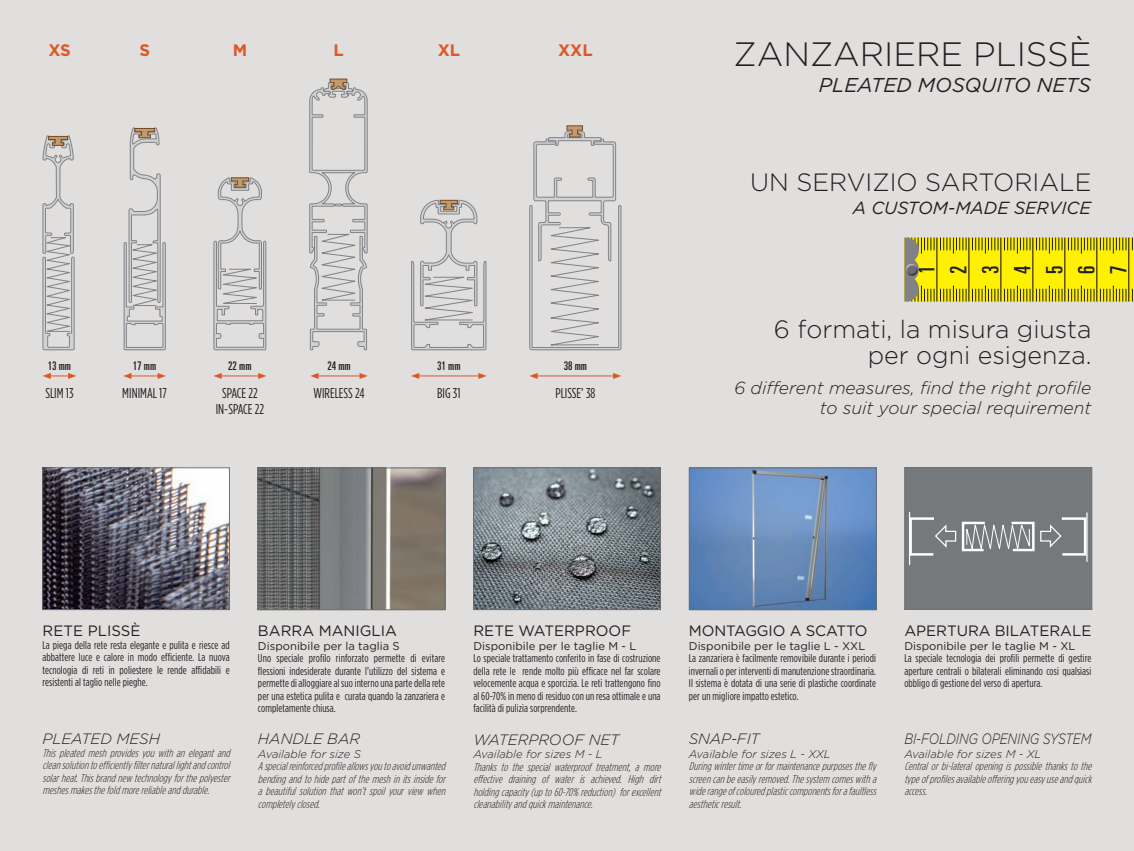
<style>
.page{position:relative;width:1134px;height:851px;background:#fff}
.page>*{position:absolute;margin:0;border:0;box-sizing:border-box;transform-origin:0 0}
.t1{font:300 33.75px "Gotham HTF";color:#231f20}
.t2{font:300 25px "Gotham HTF";color:#231f20}
.t3{font:ultra-condensed 22.5px "Univers";color:#231f20}
.t4{font:italic 20px "Gotham HTF";color:#231f20}
.t5{font:italic 300 17.5px "Gotham HTF";color:#231f20}
.t6{font:italic 17.5px "Gotham HTF";color:#231f20}
.t7{font:700 16.62px "Gotham HTF";color:#dd5827}
.t8{font:15px "Gotham HTF";color:#231f20}
.t9{font:italic 300 15px "Gotham HTF";letter-spacing:-.01em;color:#231f20}
.t10{font:italic 300 15px "Gotham HTF";letter-spacing:-.01em;color:#231f20;scale:.82 1}
.t11{font:condensed 14.25px "Gotham HTF";color:#231f20}
.t12{font:ultra-condensed 11.88px "Univers";color:#231f20}
.t13{font:condensed 11.25px/12.5px "Gotham HTF";letter-spacing:.01em;color:#231f20;text-align:justify}
.t14{font:italic 300 condensed 11.25px/12.5px "Gotham HTF";color:#231f20;text-align:justify}
.t15{font:11.25px "Gotham HTF";color:#231f20}
.t16{font:italic 300 11.25px "Gotham HTF";color:#231f20}
</style>
<div class="page">
<div style="left:0;top:0;width:1134px;height:850px;background:#e1dede"></div>
<div style="left:904px;top:467px;width:188px;height:142px;background:#76797b"></div>
<img style="left:475px;top:469px;width:183px;height:138px">
<div style="left:473px;top:467px;width:187px;height:142px;border:1px solid #6c6d70"></div>
<img style="left:45px;top:469px;width:183px;height:138px">
<div style="left:43px;top:467px;width:187px;height:142px;border:1px solid #6c6d70"></div>
<svg style="left:904px;top:237px;width:229px;height:64px;background:#d9cd0b"></svg>
<div style="left:906px;top:264px;width:11px;height:7px;background:#fff;opacity:.75"></div>
<div style="left:906px;top:266px;width:11px;height:9px;background:#231f20;opacity:.75"></div>
<hr style="left:909px;top:512px;width:1px;height:52px;background:#fff">
<hr style="left:1086px;top:512px;width:1px;height:49px;background:#fff">
<svg style="left:910px;top:516px;width:177px;height:40px"></svg>
<img style="left:691px;top:469px;width:184px;height:139px">
<div style="left:689px;top:467px;width:188px;height:143px;border:1px solid #6c6d70"></div>
<img style="left:260px;top:469px;width:183px;height:139px">
<div style="left:258px;top:467px;width:187px;height:143px;border:1px solid #6c6d70"></div>
<hr style="left:129px;top:375px;width:31px;height:1px;background:#dd5827">
<svg style="left:123px;top:373px;width:8px;height:6px"></svg>
<svg style="left:158px;top:373px;width:8px;height:6px"></svg>
<hr style="left:317px;top:375px;width:44px;height:1px;background:#dd5827">
<svg style="left:310px;top:373px;width:9px;height:6px"></svg>
<svg style="left:360px;top:373px;width:8px;height:6px"></svg>
<hr style="left:417px;top:375px;width:63px;height:1px;background:#dd5827">
<svg style="left:411px;top:373px;width:8px;height:6px"></svg>
<svg style="left:478px;top:373px;width:9px;height:6px"></svg>
<hr style="left:220px;top:375px;width:40px;height:1px;background:#dd5827">
<svg style="left:213px;top:373px;width:9px;height:6px"></svg>
<svg style="left:258px;top:373px;width:8px;height:6px"></svg>
<svg style="left:43px;top:373px;width:33px;height:6px"></svg>
<hr style="left:536px;top:375px;width:79px;height:1px;background:#dd5827">
<svg style="left:529px;top:373px;width:9px;height:6px"></svg>
<svg style="left:613px;top:373px;width:8px;height:6px"></svg>
<svg style="left:42px;top:135px;width:33px;height:215px"></svg>
<svg style="left:123px;top:127px;width:43px;height:223px"></svg>
<svg style="left:213px;top:177px;width:54px;height:173px"></svg>
<svg style="left:309px;top:79px;width:59px;height:271px"></svg>
<svg style="left:411px;top:199px;width:76px;height:151px"></svg>
<svg style="left:529px;top:125px;width:93px;height:225px"></svg>
<p class="t7" style="left:49px;top:41px;width:24px">XS</p>
<p class="t7" style="left:139px;top:41px;width:12px">S</p>
<p class="t7" style="left:233px;top:41px;width:16px">M</p>
<p class="t7" style="left:333px;top:41px;width:12px">L</p>
<p class="t7" style="left:438px;top:41px;width:24px">XL</p>
<p class="t7" style="left:558px;top:41px;width:36px">XXL</p>
<p class="t12" style="left:48px;top:359px;width:25px">13 mm</p>
<p class="t11" style="left:45px;top:385px;width:30px">SLIM 13</p>
<p class="t12" style="left:133px;top:359px;width:25px">17 mm</p>
<p class="t11" style="left:122px;top:385px;width:46px">MINIMAL 17</p>
<p class="t12" style="left:228px;top:359px;width:25px">22 mm</p>
<p class="t11" style="left:222px;top:385px;width:37px">SPACE 22</p>
<p class="t11" style="left:216px;top:401px;width:50px">IN-SPACE 22</p>
<p class="t12" style="left:327px;top:359px;width:25px">24 mm</p>
<p class="t11" style="left:313px;top:385px;width:53px">WIRELESS 24</p>
<p class="t12" style="left:437px;top:359px;width:25px">31 mm</p>
<p class="t11" style="left:437px;top:385px;width:25px">BIG 31</p>
<p class="t12" style="left:564px;top:359px;width:25px">38 mm</p>
<p class="t11" style="left:555px;top:385px;width:41px">PLISSE’ 38</p>
<p class="t1" style="left:733px;top:36px;width:359px">ZANZARIERE PLISSÈ</p>
<p class="t4" style="left:819px;top:73px;width:273px">PLEATED MOSQUITO NETS</p>
<p class="t2" style="left:750px;top:168px;width:343px">UN SERVIZIO SARTORIALE</p>
<p class="t6" style="left:853px;top:198px;width:239px">A CUSTOM-MADE SERVICE</p>
<p class="t3" style="left:914px;top:274px;width:10px;rotate:-90deg">1</p>
<p class="t3" style="left:946px;top:274px;width:10px;rotate:-90deg">2</p>
<p class="t3" style="left:978px;top:274px;width:10px;rotate:-90deg">3</p>
<p class="t3" style="left:1010px;top:274px;width:10px;rotate:-90deg">4</p>
<p class="t3" style="left:1042px;top:274px;width:10px;rotate:-90deg">5</p>
<p class="t3" style="left:1074px;top:274px;width:10px;rotate:-90deg">6</p>
<p class="t3" style="left:1106px;top:274px;width:10px;rotate:-90deg">7</p>
<p class="t2" style="left:774px;top:315px;width:319px">6 formati, la misura giusta</p>
<p class="t2" style="left:868px;top:341px;width:225px">per ogni esigenza.</p>
<p class="t5" style="left:734px;top:378px;width:359px">6 different measures, find the right profile</p>
<p class="t5" style="left:820px;top:398px;width:273px">to suit your special requirement</p>
<p class="t8" style="left:43px;top:622px;width:99px">RETE PLISSÈ</p>
<p class="t13" style="left:43px;top:638px;width:189px">La piega della rete resta elegante e pulita e riesce ad abbattere luce e calore in modo efficiente. La nuova tecnologia di reti in poliestere le rende affidabili e resistenti al taglio nelle pieghe.</p>
<p class="t9" style="left:43px;top:730px;width:119px">PLEATED MESH</p>
<p class="t14" style="left:43px;top:746px;width:192px">Thispleatedmeshprovidesyouwithanelegantand cleansolutiontoefficientlyfilternaturallightandcontrol solarheat.Thisbrandnew technologyforthepolyester meshesmakesthefoldmorereliableanddurable.</p>
<p class="t8" style="left:258px;top:622px;width:141px">BARRA MANIGLIA</p>
<p class="t15" style="left:258px;top:639px;width:143px">Disponibile per la taglia S</p>
<p class="t13" style="left:258px;top:652px;width:189px">Uno speciale profilo rinforzato permette di evitare flessioni indesiderate durante l’utilizzo del sistema e permette di alloggiare al suo interno una parte della rete per una estetica pulita e curata quando la zanzariera e completamente chiusa.</p>
<p class="t9" style="left:258px;top:730px;width:104px">HANDLE BAR</p>
<p class="t16" style="left:258px;top:747px;width:104px">Available for size S</p>
<p class="t14" style="left:258px;top:760px;width:192px">Aspecialreinforcedprofileallowsyoutoavoidunwanted bendingandtohidepartofthemeshinitsinsidefor abeautifulsolutionthatwon’tspoilyourview when completelyclosed.</p>
<p class="t8" style="left:473px;top:622px;width:159px">RETE WATERPROOF</p>
<p class="t15" style="left:473px;top:639px;width:165px">Disponibile per le taglie M - L</p>
<p class="t13" style="left:473px;top:652px;width:189px">Lo speciale trattamento conferito in fase di costruzione della rete le rende molto più efficace nel far scolare velocemente acqua e sporcizia. Le reti trattengono fino al 60-70% in meno di residuo con un resa ottimale e una facilità di pulizia sorprendente.</p>
<p class="t9" style="left:473px;top:731px;width:148px">WATERPROOF NET</p>
<p class="t16" style="left:473px;top:748px;width:131px">Available for sizes M - L</p>
<p class="t14" style="left:473px;top:760px;width:192px">Thanks to the special waterproof treatment, a more effective draining of water is achieved. High dirt holdingcapacity(upto60-70% reduction) forexcellent cleanabilityandquickmaintenance.</p>
<p class="t8" style="left:689px;top:622px;width:180px">MONTAGGIO A SCATTO</p>
<p class="t15" style="left:689px;top:639px;width:178px">Disponibile per le taglie L - XXL</p>
<p class="t13" style="left:689px;top:652px;width:189px">La zanzariera è facilmente removibile durante i periodi invernali o per interventi di manutenzione straordinaria.<br>Il sistema è dotata di una serie di plastiche coordinate per un migliore impatto estetico.</p>
<p class="t9" style="left:689px;top:730px;width:72px">SNAP-FIT</p>
<p class="t16" style="left:689px;top:747px;width:143px">Available for sizes L - XXL</p>
<p class="t14" style="left:689px;top:760px;width:192px">Duringwintertimeorformaintenancepurposesthefly screencanbeeasilyremoved.Thesystem comeswitha widerangeofcolouredplasticcomponentsforafaultless aestheticresult.</p>
<p class="t8" style="left:904px;top:622px;width:189px">APERTURA BILATERALE</p>
<p class="t15" style="left:904px;top:639px;width:173px">Disponibile per le taglie M - XL</p>
<p class="t13" style="left:904px;top:652px;width:189px">La speciale tecnologia dei profili permette di gestire aperture centrali o bilaterali eliminando cosi qualsiasi obbligo di gestione del verso di apertura.</p>
<p class="t10" style="left:904px;top:730px;width:230px">BI-FOLDING OPENING SYSTEM</p>
<p class="t16" style="left:904px;top:747px;width:139px">Available for sizes M - XL</p>
<p class="t14" style="left:904px;top:760px;width:192px">Centralorbi-lateralopeningispossiblethankstothe typeofprofilesavailableofferingyoueasyuseandquick access.</p>
</div>
